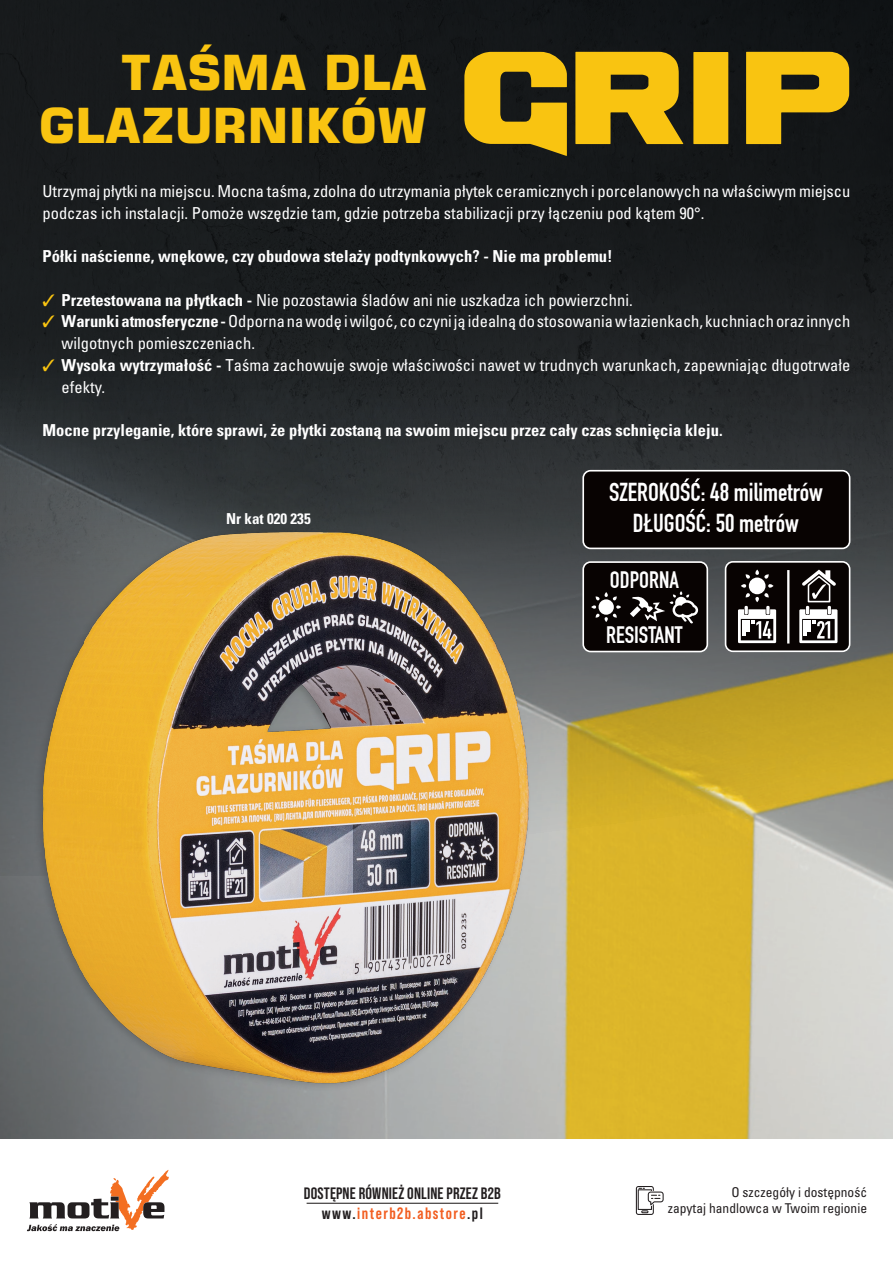
<style>
.page{position:relative;width:893px;height:1263px;background:#fff}
.page>*{position:absolute;margin:0;border:0;box-sizing:border-box;transform-origin:0 0}
.t1{font:102.75px "Ash";color:#f9c411}
.t2{font:700 44.7px/53.7px "Square 721 PL";color:#f9c411;text-align:right}
.t3{font:25.35px/30.5px "DIN Engschrift";color:#fff;text-align:center}
.t4{font:23.25px "DIN Engschrift";color:#fff}
.t5{font:condensed 16.5px/21.8px "Univers Pl LT";color:#fff}
.t6{font:700 condensed 16.5px "Univers Pl LT";color:#fff}
.t7{font:700 16.5px/19.8px "Bebas Neue Pro";letter-spacing:.01em;color:#231f20;text-align:center}
.t8{font:700 condensed 15.15px "Univers Pl LT";color:#fff}
.t9{font:condensed 13.5px/16.2px "Univers Pl LT";color:#231f20;text-align:right}
.s1{color:#f9c411}
.s2{font-weight:700}
.s3{color:#f25e21}
</style>
<div class="page">
<svg style="left:636px;top:1186px;width:28px;height:29px"></svg>
<hr style="left:307px;top:1203px;width:191px;height:1px;background:#231f20">
<img style="left:0;top:0;width:893px;height:1139px">
<svg style="left:27px;top:1170px;width:142px;height:61px"></svg>
<img style="left:17px;top:446px;width:540px;height:693px">
<div style="left:726px;top:562px;width:124px;height:89px;background:#080302;border-radius:7px"></div>
<div style="left:725px;top:561px;width:125px;height:91px;border:2px solid #fff;border-radius:7px"></div>
<hr style="left:787px;top:570px;width:2px;height:73px;background:#fff">
<svg style="left:738px;top:570px;width:38px;height:73px"></svg>
<svg style="left:799px;top:570px;width:38px;height:73px"></svg>
<div style="left:583px;top:562px;width:124px;height:89px;background:#080302;border-radius:7px"></div>
<div style="left:582px;top:561px;width:126px;height:91px;border:2px solid #fff;border-radius:7px"></div>
<svg style="left:591px;top:592px;width:30px;height:30px"></svg>
<svg style="left:630px;top:591px;width:68px;height:32px"></svg>
<div style="left:583px;top:471px;width:267px;height:77px;background:#080302;border-radius:7px"></div>
<div style="left:582px;top:470px;width:268px;height:79px;border:2px solid #fff;border-radius:7px"></div>
<svg style="left:684px;top:478px;width:5px;height:4px"></svg>
<svg style="left:690px;top:509px;width:15px;height:3px"></svg>
<svg style="left:695px;top:478px;width:5px;height:4px"></svg>
<h2 class="t2" style="left:39px;top:45px;width:390px">TAŚMA DLA<br>GLAZURNIKÓW</h2>
<h1 class="t1" style="left:464px;top:40px;width:397px">GRIP</h1>
<p class="t5" style="left:43px;top:180px;width:809px">Utrzymaj płytki na miejscu. Mocna taśma, zdolna do utrzymania płytek ceramicznych i porcelanowych na właściwym miejscu</p>
<p class="t5" style="left:43px;top:202px;width:663px">podczas ich instalacji. Pomoże wszędzie tam, gdzie potrzeba stabilizacji przy łączeniu pod kątem 90°.</p>
<p class="t6" style="left:43px;top:246px;width:572px">Półki naścienne, wnękowe, czy obudowa stelaży podtynkowych? - Nie ma problemu!</p>
<p class="t5" style="left:43px;top:289px;width:592px"><span class="s1">✓</span> <span class="s2">Przetestowana na płytkach -</span> Nie pozostawia śladów ani nie uszkadza ich powierzchni.</p>
<p class="t5" style="left:62px;top:310px;width:790px;text-indent:-19px"><span class="s1">✓</span> <span class="s2">Warunki atmosferyczne -</span> Odporna na wodę i wilgoć, co czyni ją idealną do stosowania w łazienkach, kuchniach oraz innych wilgotnych pomieszczeniach.</p>
<p class="t5" style="left:62px;top:354px;width:790px;text-indent:-19px"><span class="s1">✓</span> <span class="s2">Wysoka wytrzymałość -</span> Taśma zachowuje swoje właściwości nawet w trudnych warunkach, zapewniając długotrwałe efekty.</p>
<p class="t6" style="left:43px;top:420px;width:682px">Mocne przyleganie, które sprawi, że płytki zostaną na swoim miejscu przez cały czas schnięcia kleju.</p>
<p class="t8" style="left:226px;top:509px;width:86px">Nr kat 020 235</p>
<h3 class="t3" style="left:609px;top:477px;width:215px">SZEROKOSC: 48 milimetrów<br>DŁUGOSC: 50 metrów</h3>
<h3 class="t4" style="left:610px;top:567px;width:70px">ODPORNA</h3>
<h3 class="t4" style="left:606px;top:621px;width:78px">RESISTANT</h3>
<p class="t7" style="left:304px;top:1183px;width:198px">DOSTĘPNE RÓWNIEŻ ONLINE PRZEZ B2B www.<span class="s3">interb2b.abstore</span>.pl</p>
<p class="t9" style="left:668px;top:1184px;width:201px">O szczegóły i dostępność<br>zapytaj handlowca w Twoim regionie</p>
</div>
